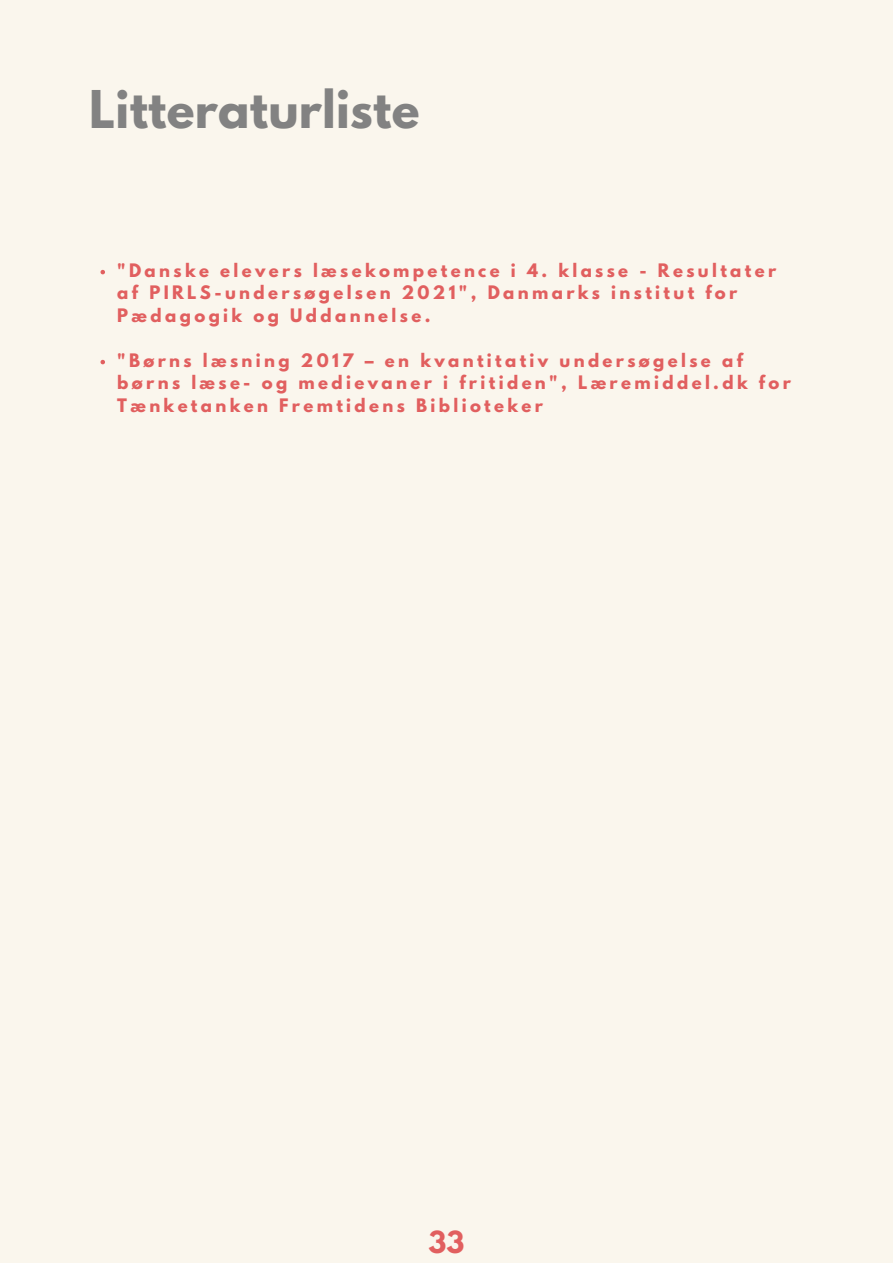
<style>
.page{position:relative;width:893px;height:1264px;background:#fff}
.page>*{position:absolute;margin:0;border:0;box-sizing:border-box;transform-origin:0 0}
.t1{font:700 46.05px "League Spartan";letter-spacing:.005em;color:#828282}
.t2{font:700 27px "League Spartan";color:#e15f5f}
.t3{font:700 16.5px/22.5px "League Spartan";letter-spacing:.205em;color:#e15f5f}
</style>
<div class="page">
<div style="left:0;top:0;width:892px;height:1262px;background:#faf6ed"></div>
<svg style="left:100px;top:270px;width:5px;height:4px"></svg>
<svg style="left:100px;top:360px;width:5px;height:4px"></svg>
<p class="t1" style="left:89px;top:87px;width:332px">Litteraturliste</p>
<p class="t3" style="left:117px;top:261px;width:660px">"Danske elevers læsekompetence i 4. klasse - Resultater af PIRLS-undersøgelsen 2021", Danmarks institut for<br>Pædagogik og Uddannelse.</p>
<p class="t3" style="left:117px;top:351px;width:675px">"Børns læsning 2017 – en kvantitativ undersøgelse af børns læse- og medievaner i fritiden", Læremiddel.dk for<br>Tænketanken Fremtidens Biblioteker</p>
<p class="t2" style="left:428px;top:1228px;width:37px">33</p>
</div>
